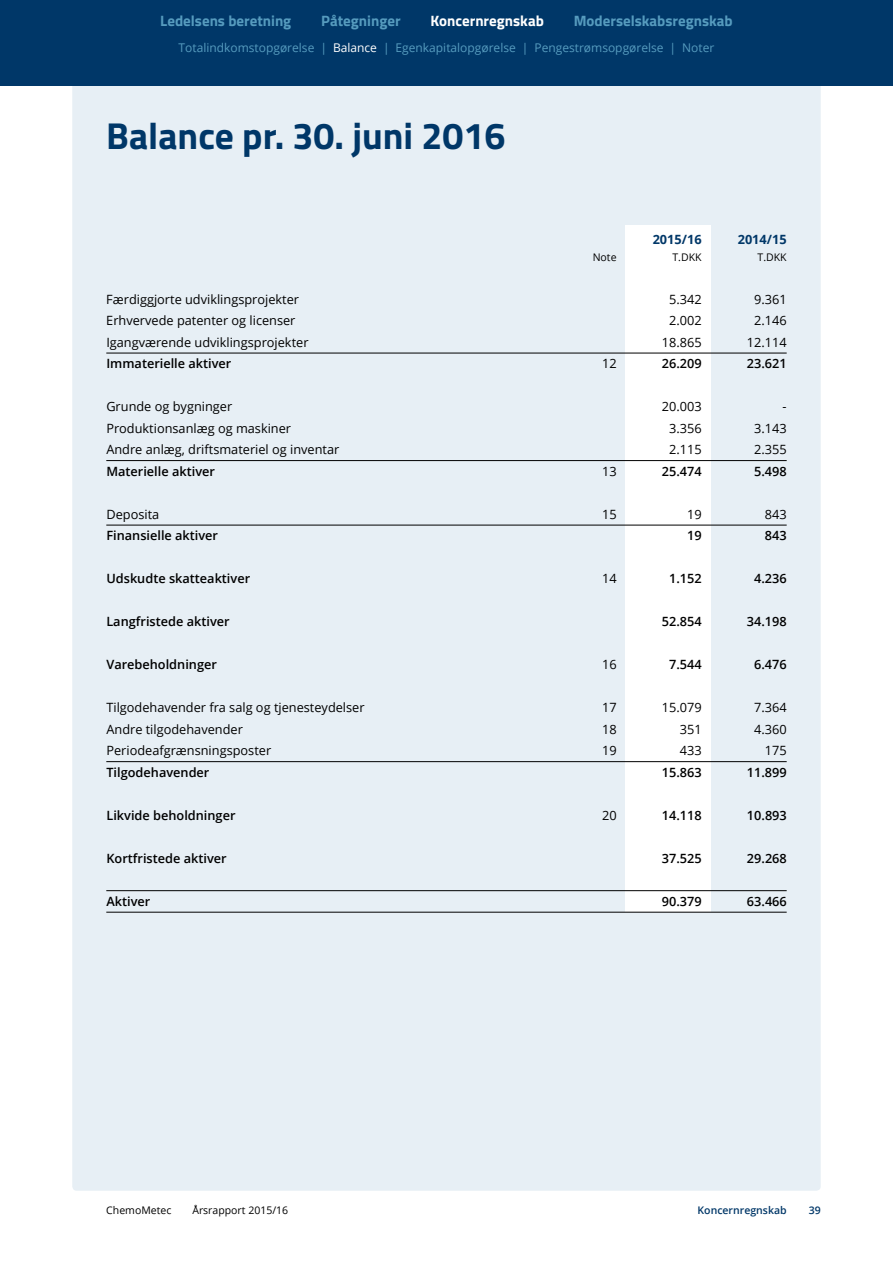
<style>
.page{position:relative;width:893px;height:1263px;background:#fff}
.page>*{position:absolute;margin:0;border:0;box-sizing:border-box;transform-origin:0 0}
.t1{font:700 37.5px "Titillium Web";color:#003768}
.t2{font:700 15px "Titillium Web";color:#569bbe}
.t3{font:700 15px "Titillium Web";color:#fff}
.t4{font:12.75px "Open Sans";color:#000}
.t5{font:600 12.75px "Open Sans";color:#000}
.t6{font:700 12.75px "Open Sans";color:#003768}
.t7{font:12px "Open Sans";color:#569bbe}
.t8{font:10.5px "Open Sans";color:#000}
.t9{font:600 10.5px "Open Sans";color:#003768}
.s1{color:#fff}
</style>
<div class="page">
<div style="left:72px;top:72px;width:749px;height:1119px;background:#e7eff5;border-radius:4px"></div>
<div style="left:625px;top:225px;width:85px;height:687px;background:#fff"></div>
<hr style="left:106px;top:353px;width:681px;height:1px;background:#000">
<hr style="left:106px;top:460px;width:681px;height:1px;background:#000">
<hr style="left:106px;top:525px;width:681px;height:1px;background:#000">
<hr style="left:106px;top:761px;width:681px;height:1px;background:#000">
<hr style="left:106px;top:890px;width:681px;height:1px;background:#000">
<hr style="left:106px;top:912px;width:681px;height:1px;background:#000">
<div style="left:0;top:0;width:893px;height:85px;background:#003768"></div>
<p class="t2" style="left:160px;top:9px;width:133px">Ledelsens beretning</p>
<p class="t2" style="left:321px;top:9px;width:81px">Påtegninger</p>
<p class="t3" style="left:431px;top:9px;width:115px">Koncernregnskab</p>
<p class="t2" style="left:574px;top:9px;width:160px">Moderselskabsregnskab</p>
<p class="t7" style="left:179px;top:39px;width:537px">Totalindkomstopgørelse | <span class="s1">Balance</span> | Egenkapitalopgørelse | Pengestrømsopgørelse | Noter</p>
<h1 class="t1" style="left:106px;top:107px;width:401px">Balance pr. 30. juni 2016</h1>
<p class="t6" style="left:653px;top:230px;width:50px">2015/16</p>
<p class="t6" style="left:738px;top:230px;width:50px">2014/15</p>
<p class="t8" style="left:593px;top:250px;width:25px">Note</p>
<p class="t8" style="left:672px;top:250px;width:31px">T.DKK</p>
<p class="t8" style="left:757px;top:250px;width:31px">T.DKK</p>
<p class="t4" style="left:106px;top:291px;width:194px">Færdiggjorte udviklingsprojekter</p>
<p class="t4" style="left:669px;top:291px;width:34px">5.342</p>
<p class="t4" style="left:754px;top:291px;width:34px">9.361</p>
<p class="t4" style="left:106px;top:312px;width:191px">Erhvervede patenter og licenser</p>
<p class="t4" style="left:669px;top:312px;width:34px">2.002</p>
<p class="t4" style="left:754px;top:312px;width:34px">2.146</p>
<p class="t4" style="left:106px;top:333px;width:204px">Igangværende udviklingsprojekter</p>
<p class="t4" style="left:662px;top:333px;width:41px">18.865</p>
<p class="t4" style="left:747px;top:333px;width:41px">12.114</p>
<p class="t5" style="left:106px;top:355px;width:127px">Immaterielle aktiver</p>
<p class="t4" style="left:602px;top:355px;width:16px">12</p>
<p class="t5" style="left:662px;top:355px;width:41px">26.209</p>
<p class="t5" style="left:747px;top:355px;width:41px">23.621</p>
<p class="t4" style="left:106px;top:398px;width:127px">Grunde og bygninger</p>
<p class="t4" style="left:662px;top:398px;width:41px">20.003</p>
<p class="t4" style="left:783px;top:398px;width:6px">-</p>
<p class="t4" style="left:106px;top:419px;width:186px">Produktionsanlæg og maskiner</p>
<p class="t4" style="left:669px;top:419px;width:34px">3.356</p>
<p class="t4" style="left:754px;top:419px;width:34px">3.143</p>
<p class="t4" style="left:106px;top:441px;width:234px">Andre anlæg, driftsmateriel og inventar</p>
<p class="t4" style="left:669px;top:441px;width:34px">2.115</p>
<p class="t4" style="left:754px;top:441px;width:34px">2.355</p>
<p class="t5" style="left:106px;top:462px;width:110px">Materielle aktiver</p>
<p class="t4" style="left:602px;top:462px;width:16px">13</p>
<p class="t5" style="left:662px;top:462px;width:41px">25.474</p>
<p class="t5" style="left:754px;top:462px;width:34px">5.498</p>
<p class="t4" style="left:106px;top:505px;width:54px">Deposita</p>
<p class="t4" style="left:602px;top:505px;width:16px">15</p>
<p class="t4" style="left:687px;top:505px;width:16px">19</p>
<p class="t4" style="left:765px;top:505px;width:23px">843</p>
<p class="t5" style="left:106px;top:527px;width:113px">Finansielle aktiver</p>
<p class="t5" style="left:687px;top:527px;width:16px">19</p>
<p class="t5" style="left:765px;top:527px;width:23px">843</p>
<p class="t5" style="left:106px;top:570px;width:145px">Udskudte skatteaktiver</p>
<p class="t4" style="left:602px;top:570px;width:16px">14</p>
<p class="t5" style="left:669px;top:570px;width:34px">1.152</p>
<p class="t5" style="left:754px;top:570px;width:34px">4.236</p>
<p class="t5" style="left:106px;top:613px;width:125px">Langfristede aktiver</p>
<p class="t5" style="left:662px;top:613px;width:41px">52.854</p>
<p class="t5" style="left:747px;top:613px;width:41px">34.198</p>
<p class="t5" style="left:106px;top:656px;width:112px">Varebeholdninger</p>
<p class="t4" style="left:602px;top:656px;width:16px">16</p>
<p class="t5" style="left:669px;top:656px;width:34px">7.544</p>
<p class="t5" style="left:754px;top:656px;width:34px">6.476</p>
<p class="t4" style="left:106px;top:699px;width:260px">Tilgodehavender fra salg og tjenesteydelser</p>
<p class="t4" style="left:602px;top:699px;width:16px">17</p>
<p class="t4" style="left:662px;top:699px;width:41px">15.079</p>
<p class="t4" style="left:754px;top:699px;width:34px">7.364</p>
<p class="t4" style="left:106px;top:720px;width:138px">Andre tilgodehavender</p>
<p class="t4" style="left:602px;top:720px;width:16px">18</p>
<p class="t4" style="left:680px;top:720px;width:23px">351</p>
<p class="t4" style="left:754px;top:720px;width:34px">4.360</p>
<p class="t4" style="left:106px;top:742px;width:166px">Periodeafgrænsningsposter</p>
<p class="t4" style="left:602px;top:742px;width:16px">19</p>
<p class="t4" style="left:680px;top:742px;width:23px">433</p>
<p class="t4" style="left:765px;top:742px;width:23px">175</p>
<p class="t5" style="left:106px;top:763px;width:105px">Tilgodehavender</p>
<p class="t5" style="left:662px;top:763px;width:41px">15.863</p>
<p class="t5" style="left:747px;top:763px;width:41px">11.899</p>
<p class="t5" style="left:106px;top:806px;width:131px">Likvide beholdninger</p>
<p class="t4" style="left:602px;top:806px;width:16px">20</p>
<p class="t5" style="left:662px;top:806px;width:41px">14.118</p>
<p class="t5" style="left:747px;top:806px;width:41px">10.893</p>
<p class="t5" style="left:106px;top:849px;width:122px">Kortfristede aktiver</p>
<p class="t5" style="left:662px;top:849px;width:41px">37.525</p>
<p class="t5" style="left:747px;top:849px;width:41px">29.268</p>
<p class="t5" style="left:106px;top:892px;width:45px">Aktiver</p>
<p class="t5" style="left:662px;top:892px;width:41px">90.379</p>
<p class="t5" style="left:747px;top:892px;width:41px">63.466</p>
<p class="t8" style="left:106px;top:1202px;width:67px">ChemoMetec</p>
<p class="t8" style="left:192px;top:1202px;width:97px">Årsrapport 2015/16</p>
<p class="t9" style="left:698px;top:1202px;width:91px">Koncernregnskab</p>
<p class="t9" style="left:809px;top:1202px;width:13px">39</p>
</div>
